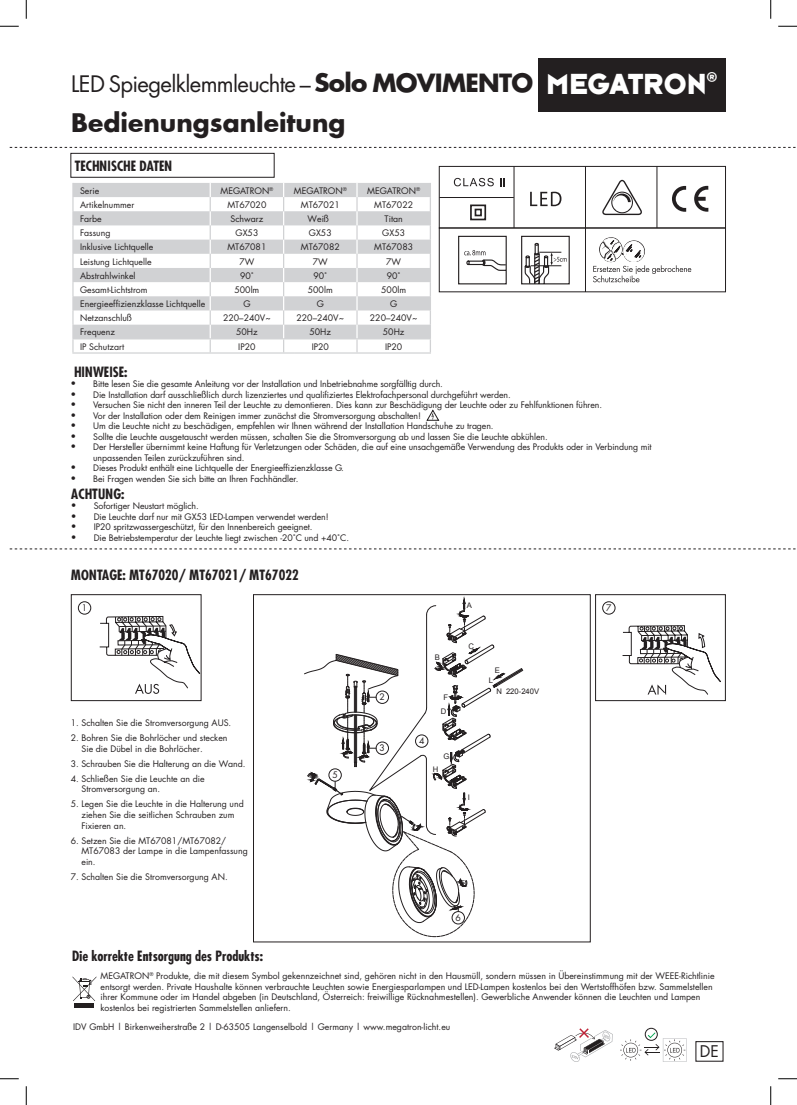
<style>
.page{position:relative;width:797px;height:1105px;background:#fff}
.page>*{position:absolute;margin:0;border:0;box-sizing:border-box;transform-origin:0 0}
.t1{font:30px "Typeface Six";color:#fff}
.t2{font:700 25px "Futura";color:#231f20}
.t3{font:22.12px "Futura";letter-spacing:-.03em;color:#231f20}
.t4{font:15.62px "Futura";color:#231f20}
.t5{font:700 condensed 13.75px "Futura";color:#231f20}
.t6{font:8.75px/14.1px "Futura";color:#231f20}
.t7{font:7.62px "Arial";color:#231f20}
.s1{font-weight:700;font-size:24.5px}
.s2{font-weight:700;font-size:15px}
</style>
<div class="page">
<div style="left:71px;top:594px;width:130px;height:107px;border:1px solid #231f20"></div>
<div style="left:595px;top:594px;width:130px;height:107px;border:1px solid #231f20"></div>
<svg style="left:10px;top:147px;width:785px;height:1px"></svg>
<div style="left:538px;top:58px;width:187px;height:54px;background:#231f20"></div>
<svg style="left:74px;top:183px;width:356px;height:155px;fill:#d1d2d4"></svg>
<hr style="left:72px;top:338px;width:223px;height:1px;background:#d1d2d4">
<hr style="left:295px;top:338px;width:136px;height:1px;background:#d1d2d4">
<svg style="left:430px;top:183px;width:1px;height:169px"></svg>
<hr style="left:72px;top:352px;width:223px;height:2px;background:#d1d2d4">
<hr style="left:295px;top:352px;width:136px;height:2px;background:#d1d2d4">
<svg style="left:356px;top:183px;width:1px;height:169px"></svg>
<svg style="left:283px;top:183px;width:1px;height:169px"></svg>
<svg style="left:210px;top:183px;width:1px;height:169px"></svg>
<svg style="left:72px;top:183px;width:2px;height:169px"></svg>
<svg style="left:10px;top:549px;width:785px;height:1px"></svg>
<svg style="left:72px;top:976px;width:24px;height:25px"></svg>
<div style="left:75px;top:1003px;width:19px;height:5px;background:#231f20"></div>
<div style="left:695px;top:1041px;width:28px;height:21px;border:1px solid #231f20"></div>
<svg style="left:99px;top:616px;width:101px;height:78px"></svg>
<svg style="left:622px;top:625px;width:99px;height:70px"></svg>
<svg style="left:426px;top:410px;width:13px;height:11px"></svg>
<div style="left:71px;top:153px;width:203px;height:24px;border:1px solid #231f20"></div>
<svg style="left:0;top:25px;width:19px;height:2px"></svg>
<svg style="left:778px;top:25px;width:19px;height:2px"></svg>
<svg style="left:0;top:1078px;width:19px;height:1px"></svg>
<svg style="left:778px;top:1078px;width:19px;height:1px"></svg>
<svg style="left:25px;top:0;width:2px;height:19px"></svg>
<svg style="left:25px;top:1086px;width:2px;height:19px"></svg>
<svg style="left:770px;top:0;width:1px;height:19px"></svg>
<svg style="left:770px;top:1086px;width:1px;height:19px"></svg>
<div style="left:645px;top:1028px;width:12px;height:13px;border:1px solid #231f20;border-radius:50%"></div>
<svg style="left:620px;top:1032px;width:66px;height:30px"></svg>
<svg style="left:554px;top:1028px;width:58px;height:34px"></svg>
<div style="left:78px;top:601px;width:13px;height:13px;border:1px solid #231f20;border-radius:50%"></div>
<div style="left:602px;top:601px;width:13px;height:13px;border:1px solid #231f20;border-radius:50%"></div>
<svg style="left:439px;top:166px;width:287px;height:126px"></svg>
<svg style="left:304px;top:599px;width:219px;height:338px"></svg>
<div style="left:376px;top:691px;width:13px;height:13px;border:1px solid #231f20;border-radius:50%"></div>
<div style="left:376px;top:742px;width:13px;height:13px;border:1px solid #231f20;border-radius:50%"></div>
<div style="left:415px;top:734px;width:13px;height:14px;border:1px solid #231f20;border-radius:50%"></div>
<div style="left:328px;top:768px;width:14px;height:14px;border:1px solid #231f20;border-radius:50%"></div>
<div style="left:451px;top:911px;width:14px;height:13px;border:1px solid #231f20;border-radius:50%"></div>
<div style="left:253px;top:594px;width:337px;height:348px;border:1px solid #231f20"></div>
<h3 class="t3" style="left:71px;top:68px;width:463px">LED Spiegelklemmleuchte – <span class="s1">Solo MOVIMENTO</span></h3>
<h2 class="t2" style="left:71px;top:105px;width:276px">Bedienungsanleitung</h2>
<h3 class="t5" style="left:75px;top:157px;width:99px">TECHNISCHE DATEN</h3>
<h1 class="t1" style="left:546px;top:66px;width:173px">MEGATRON<sup>®</sup></h1>
<p class="t6" style="left:80px;top:183px;width:127px">Serie<br>Artikelnummer<br>Farbe<br>Fassung<br>Inklusive Lichtquelle<br>Leistung Lichtquelle<br>Abstrahlwinkel<br>Gesamt-Lichtstrom<br>Energieeffizienzklasse Lichtquelle<br>Netzanschluß<br>Frequenz<br>IP Schutzart</p>
<p class="t6" style="left:220px;top:183px;width:54px;text-align:center">MEGATRON<sup>®<br></sup>MT67020<br>Schwarz<br>GX53<br>MT67081<br>7W<br>90˚<br>500lm<br>G<br>220–240V~<br>50Hz<br>IP20</p>
<p class="t6" style="left:294px;top:183px;width:54px;text-align:center">MEGATRON<sup>®<br></sup>MT67021<br>Weiß<br>GX53<br>MT67082<br>7W<br>90˚<br>500lm<br>G<br>220–240V~<br>50Hz<br>IP20</p>
<p class="t6" style="left:367px;top:183px;width:54px;text-align:center">MEGATRON<sup>®<br></sup>MT67022<br>Titan<br>GX53<br>MT67083<br>7W<br>90˚<br>500lm<br>G<br>220–240V~<br>50Hz<br>IP20</p>
<h3 class="t5" style="left:74px;top:362px;width:55px">HINWEISE:</h3>
<p class="t6" style="left:71px;top:377px;width:374px"><span class="s2">∙</span> Bitte lesen Sie die gesamte Anleitung vor der Installation und Inbetriebnahme sorgfälltig durch.</p>
<p class="t6" style="left:71px;top:387px;width:441px"><span class="s2">∙</span> Die Installation darf ausschließlich durch lizenziertes und qualifiziertes Elektrofachpersonal durchgeführt werden.</p>
<p class="t6" style="left:71px;top:398px;width:533px"><span class="s2">∙</span> Versuchen Sie nicht den inneren Teil der Leuchte zu demontieren. Dies kann zur Beschädigung der Leuchte oder zu Fehlfunktionen führen.</p>
<p class="t6" style="left:71px;top:408px;width:352px"><span class="s2">∙</span> Vor der Installation oder dem Reinigen immer zunächst die Stromversorgung abschalten!</p>
<p class="t6" style="left:71px;top:419px;width:424px"><span class="s2">∙</span> Um die Leuchte nicht zu beschädigen, empfehlen wir Ihnen während der Installation Handschuhe zu tragen.</p>
<p class="t6" style="left:71px;top:429px;width:478px"><span class="s2">∙</span> Sollte die Leuchte ausgetauscht werden müssen, schalten Sie die Stromversorgung ab und lassen Sie die Leuchte abkühlen.</p>
<p class="t6" style="left:71px;top:440px;width:582px"><span class="s2">∙</span> Der Hersteller übernimmt keine Haftung für Verletzungen oder Schäden, die auf eine unsachgemäße Verwendung des Produkts oder in Verbindung mit</p>
<p class="t6" style="left:93px;top:450px;width:153px">unpassenden Teilen zurückzuführen sind.</p>
<p class="t6" style="left:71px;top:461px;width:274px"><span class="s2">∙</span> Dieses Produkt enthält eine Lichtquelle der Energieeffizienzklasse G.</p>
<p class="t6" style="left:71px;top:471px;width:229px"><span class="s2">∙</span> Bei Fragen wenden Sie sich bitte an Ihren Fachhändler.</p>
<h3 class="t5" style="left:71px;top:485px;width:55px">ACHTUNG:</h3>
<p class="t6" style="left:71px;top:501px;width:279px;line-height:10.5px"><span class="s2">∙</span> Sofortiger Neustart möglich.<br><span class="s2">∙</span> Die Leuchte darf nur mit GX53 LED-Lampen verwendet werden!<br><span class="s2">∙</span> IP20 spritzwassergeschützt, für den Innenbereich geeignet.<br><span class="s2">∙</span> Die Betriebstemperatur der Leuchte liegt zwischen -20˚C und +40˚C.</p>
<h3 class="t5" style="left:71px;top:566px;width:229px">MONTAGE: MT67020/ MT67021/ MT67022</h3>
<p class="t7" style="left:467px;top:600px;width:7px">A</p>
<p class="t6" style="left:82px;top:601px;width:7px">1</p>
<p class="t6" style="left:606px;top:601px;width:7px">7</p>
<p class="t6" style="left:71px;top:716px;width:162px">1. Schalten Sie die Stromversorgung AUS.</p>
<p class="t6" style="left:81px;top:732px;width:148px;line-height:10.6px;text-indent:-11px">2. Bohren Sie die Bohrlöcher und stecken<br>Sie die Dübel in die Bohrlöcher.</p>
<p class="t6" style="left:71px;top:756px;width:176px">3. Schrauben Sie die Halterung an die Wand.</p>
<p class="t6" style="left:81px;top:773px;width:125px;line-height:10.6px;text-indent:-11px">4. Schließen Sie die Leuchte an die<br>Stromversorgung an.</p>
<p class="t6" style="left:81px;top:799px;width:164px;line-height:10.6px;text-indent:-11px">5. Legen Sie die Leuchte in die Halterung und ziehen Sie die seitlichen Schrauben zum<br>Fixieren an.</p>
<p class="t6" style="left:81px;top:835px;width:168px;line-height:10.6px;text-indent:-11px">6. Setzen Sie die MT67081/MT67082/<br>MT67083 der Lampe in die Lampenfassung ein.</p>
<p class="t6" style="left:71px;top:869px;width:158px">7. Schalten Sie die Stromversorgung AN.</p>
<p class="t6" style="left:332px;top:768px;width:7px">5</p>
<p class="t6" style="left:379px;top:690px;width:7px">2</p>
<p class="t6" style="left:379px;top:741px;width:7px">3</p>
<p class="t7" style="left:435px;top:653px;width:7px">B</p>
<p class="t6" style="left:419px;top:734px;width:7px">4</p>
<p class="t7" style="left:443px;top:692px;width:6px">F</p>
<p class="t7" style="left:440px;top:706px;width:7px">D</p>
<p class="t7" style="left:443px;top:752px;width:7px">G</p>
<p class="t7" style="left:433px;top:764px;width:7px">H</p>
<p class="t7" style="left:468px;top:641px;width:7px">C</p>
<p class="t7" style="left:495px;top:665px;width:7px">E</p>
<p class="t7" style="left:489px;top:676px;width:6px">L</p>
<p class="t7" style="left:496px;top:686px;width:7px">N</p>
<p class="t7" style="left:506px;top:686px;width:35px">220-240V</p>
<p class="t7" style="left:468px;top:792px;width:4px">I</p>
<p class="t6" style="left:455px;top:910px;width:7px">6</p>
<h3 class="t5" style="left:72px;top:947px;width:192px">Die korrekte Entsorgung des Produkts:</h3>
<p class="t6" style="left:100px;top:971px;width:615px;line-height:10.5px">MEGATRON<sup>®</sup> Produkte, die mit diesem Symbol gekennzeichnet sind, gehören nicht in den Hausmüll, sondern müssen in Übereinstimmung mit der WEEE-Richtlinie entsorgt werden. Private Haushalte können verbrauchte Leuchten sowie Energiesparlampen und LED-Lampen kostenlos bei den Wertstoffhöfen bzw. Sammelstellen ihrer Kommune oder im Handel abgeben (in Deutschland, Österreich: freiwillige Rücknahmestellen). Gewerbliche Anwender können die Leuchten und Lampen kostenlos bei registrierten Sammelstellen anliefern.</p>
<p class="t6" style="left:73px;top:1019px;width:378px">IDV GmbH | Birkenweiherstraße 2 | D-63505 Langenselbold | Germany | www.megatron-licht.eu</p>
<h3 class="t4" style="left:700px;top:1041px;width:20px">DE</h3>
</div>
